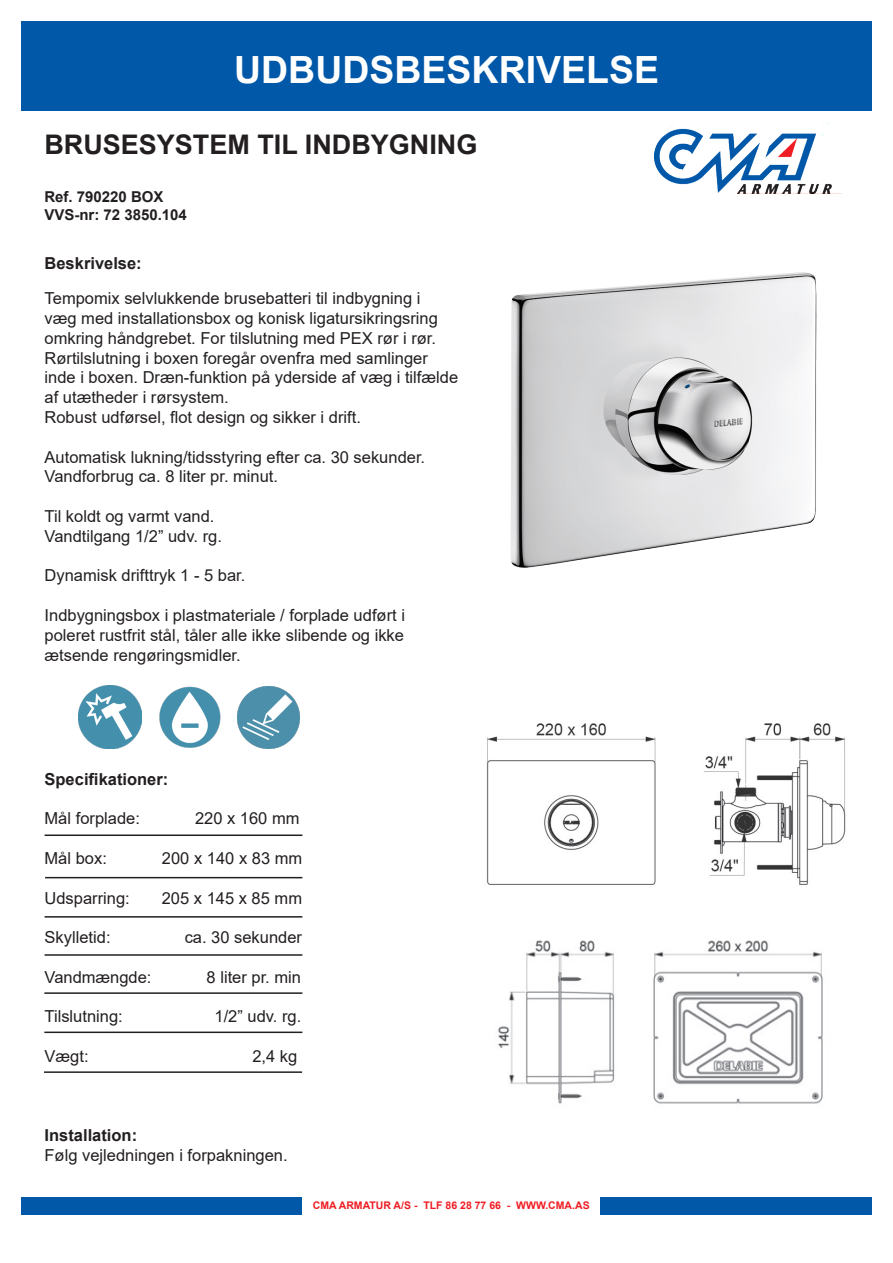
<style>
.page{position:relative;width:893px;height:1263px;background:#fff}
.page>*{position:absolute;margin:0;border:0;box-sizing:border-box;transform-origin:0 0}
.t1{font:700 37.5px "Arial";color:#fff}
.t2{font:700 27px "Arial";color:#231f20}
.t3{font:16.5px/19.8px "Arial";color:#231f20}
.t4{font:700 16.5px "Arial";color:#231f20}
.t5{font:700 15px "Arial";color:#231f20}
.t6{font:700 10.5px "Arial";color:#ee1d23}
</style>
<div class="page">
<img style="left:654px;top:122px;width:187px;height:72px">
<div style="left:22px;top:1197px;width:850px;height:17px;background:#0157a8"></div>
<div style="left:302px;top:1195px;width:298px;height:21px;background:#fff"></div>
<div style="left:21px;top:21px;width:851px;height:90px;background:#0157a8"></div>
<hr style="left:45px;top:834px;width:257px;height:2px;background:#231f20">
<hr style="left:45px;top:877px;width:257px;height:1px;background:#231f20">
<hr style="left:45px;top:916px;width:257px;height:1px;background:#231f20">
<hr style="left:45px;top:954px;width:257px;height:2px;background:#231f20">
<hr style="left:44px;top:992px;width:258px;height:2px;background:#231f20">
<hr style="left:44px;top:1031px;width:258px;height:2px;background:#231f20">
<img style="left:159px;top:686px;width:62px;height:62px">
<img style="left:238px;top:687px;width:62px;height:62px">
<hr style="left:44px;top:1071px;width:258px;height:2px;background:#231f20">
<img style="left:79px;top:686px;width:62px;height:62px">
<img style="left:498px;top:940px;width:325px;height:164px">
<img style="left:486px;top:723px;width:360px;height:162px">
<img style="left:511px;top:272px;width:306px;height:296px">
<p class="t1" style="left:234px;top:43px;width:427px">UDBUDSBESKRIVELSE</p>
<p class="t2" style="left:44px;top:126px;width:435px">BRUSESYSTEM TIL INDBYGNING</p>
<p class="t5" style="left:44px;top:186px;width:121px">Ref. 790220 BOX</p>
<p class="t5" style="left:44px;top:204px;width:144px">VVS-nr: 72 3850.104</p>
<p class="t4" style="left:45px;top:252px;width:99px">Beskrivelse:</p>
<p class="t3" style="left:45px;top:288px;width:377px">Tempomix selvlukkende brusebatteri til indbygning i</p>
<p class="t3" style="left:45px;top:308px;width:395px">væg med installationsbox og konisk ligatursikringsring omkring håndgrebet. For tilslutning med PEX rør i rør.</p>
<p class="t3" style="left:45px;top:348px;width:385px">Rørtilslutning i boxen foregår ovenfra med samlinger</p>
<p class="t3" style="left:45px;top:368px;width:415px">inde i boxen. Dræn-funktion på yderside af væg i tilfælde af utætheder i rørsystem.</p>
<p class="t3" style="left:45px;top:407px;width:318px">Robust udførsel, flot design og sikker i drift.</p>
<p class="t3" style="left:45px;top:447px;width:382px">Automatisk lukning/tidsstyring efter ca. 30 sekunder.<br>Vandforbrug ca. 8 liter pr. minut.</p>
<p class="t3" style="left:45px;top:506px;width:171px">Til koldt og varmt vand.</p>
<p class="t3" style="left:45px;top:526px;width:179px">Vandtilgang 1/2” udv. rg.</p>
<p class="t3" style="left:45px;top:566px;width:202px">Dynamisk drifttryk 1 - 5 bar.</p>
<p class="t3" style="left:45px;top:605px;width:362px">Indbygningsbox i plastmateriale / forplade udført i</p>
<p class="t3" style="left:45px;top:625px;width:361px">poleret rustfrit stål, tåler alle ikke slibende og ikke ætsende rengøringsmidler.</p>
<p class="t4" style="left:45px;top:767px;width:125px">Specifikationer:</p>
<p class="t3" style="left:45px;top:809px;width:97px">Mål forplade:</p>
<p class="t3" style="left:195px;top:809px;width:106px">220 x 160 mm</p>
<p class="t3" style="left:45px;top:848px;width:64px">Mål box:</p>
<p class="t3" style="left:162px;top:848px;width:142px">200 x 140 x 83 mm</p>
<p class="t3" style="left:45px;top:888px;width:87px">Udsparring:</p>
<p class="t3" style="left:162px;top:888px;width:142px">205 x 145 x 85 mm</p>
<p class="t3" style="left:45px;top:927px;width:68px">Skylletid:</p>
<p class="t3" style="left:185px;top:927px;width:119px">ca. 30 sekunder</p>
<p class="t3" style="left:45px;top:967px;width:108px">Vandmængde:</p>
<p class="t3" style="left:207px;top:967px;width:96px">8 liter pr. min</p>
<p class="t3" style="left:45px;top:1007px;width:80px">Tilslutning:</p>
<p class="t3" style="left:215px;top:1007px;width:88px">1/2” udv. rg.</p>
<p class="t3" style="left:45px;top:1046px;width:46px">Vægt:</p>
<p class="t3" style="left:252px;top:1046px;width:46px">2,4 kg</p>
<p class="t4" style="left:45px;top:1124px;width:94px">Installation:</p>
<p class="t3" style="left:45px;top:1145px;width:245px">Følg vejledningen i forpakningen.</p>
<p class="t6" style="left:313px;top:1198px;width:278px">CMA ARMATUR A/S - TLF 86 28 77 66 - WWW.CMA.AS</p>
</div>
